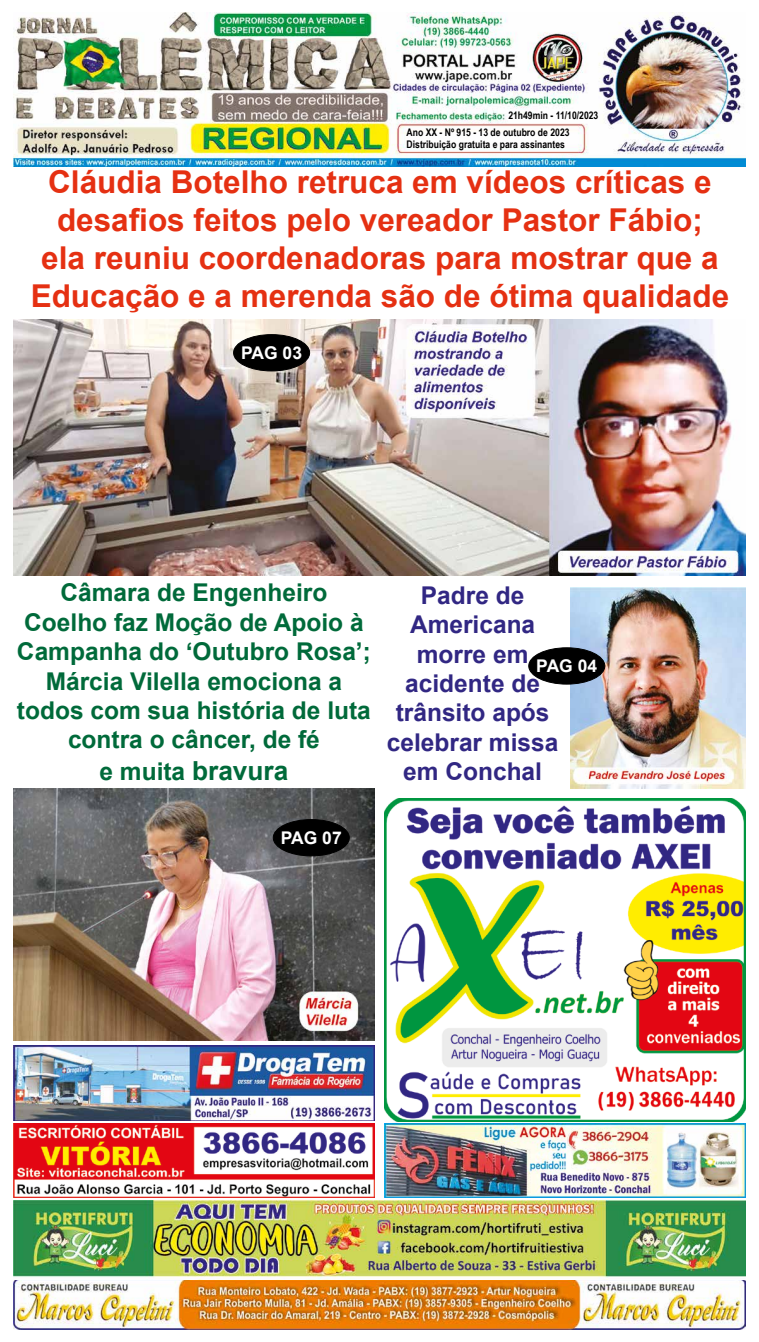
<style>
.page{position:relative;width:759px;height:1342px;background:#fff}
.page>*{position:absolute;margin:0;border:0;box-sizing:border-box;transform-origin:0 0}
.t1{font:700 31.5px/37.8px "Arial";color:#e53012;text-align:center}
.t2{font:700 26.25px "Arial";color:#006a3a}
.t3{font:700 24.5px/29.4px "Arial";color:#006a3a;text-align:center}
.t4{font:700 24.5px/29.4px "Arial";color:#312783;text-align:center}
.t5{font:700 17.5px "Arial";color:#fff}
.t6{font:700 10.5px/16.6px "Arial Narrow";color:#000}
.s1{font-size:24.5px}
</style>
<div class="page">
<img style="left:14px;top:319px;width:731px;height:257px">
<img style="left:14px;top:13px;width:731px;height:154px">
<img style="left:14px;top:1201px;width:731px;height:128px">
<img style="left:14px;top:1123px;width:360px;height:74px">
<img style="left:14px;top:1045px;width:360px;height:76px">
<img style="left:385px;top:1123px;width:360px;height:74px">
<img style="left:385px;top:799px;width:360px;height:322px">
<img style="left:14px;top:788px;width:360px;height:252px">
<img style="left:570px;top:587px;width:175px;height:201px">
<div style="left:234px;top:335px;width:76px;height:36px;background:#000;border-radius:50%"></div>
<div style="left:233px;top:334px;width:77px;height:37px;border:1px solid #000;border-radius:50%"></div>
<div style="left:273px;top:819px;width:76px;height:37px;background:#000;border-radius:50%"></div>
<div style="left:273px;top:819px;width:77px;height:37px;border:1px solid #000;border-radius:50%"></div>
<div style="left:529px;top:648px;width:76px;height:36px;background:#000;border-radius:50%"></div>
<div style="left:528px;top:647px;width:77px;height:37px;border:1px solid #000;border-radius:50%"></div>
<p class="t6" style="left:407px;top:107px;width:193px;text-indent:102px">21h49min - 11/10/2023<br>Ano XX - Nº 915 - 13 de outubro de 2023</p>
<p class="t6" style="left:407px;top:136px;width:160px">Distribuição gratuita e para assinantes</p>
<p class="t1" style="left:31px;top:164px;width:700px">Cláudia Botelho retruca em vídeos críticas e desafios feitos pelo vereador Pastor Fábio;<br>ela reuniu coordenadoras para mostrar que a Educação e a merenda são de ótima qualidade</p>
<p class="t5" style="left:241px;top:341px;width:62px">PAG 03</p>
<p class="t3" style="left:17px;top:578px;width:355px">Câmara de Engenheiro<br>Coelho faz Moção de Apoio à<br>Campanha do ‘Outubro Rosa’;<br>Márcia Vilella emociona a todos com sua história de luta contra o câncer, de fé</p>
<p class="t2" style="left:100px;top:752px;width:190px"><span class="s1">e muita</span> bravura</p>
<p class="t4" style="left:387px;top:581px;width:173px">Padre de<br>Americana morre em acidente de trânsito após celebrar missa em Conchal</p>
<p class="t5" style="left:536px;top:654px;width:62px">PAG 04</p>
<p class="t5" style="left:281px;top:825px;width:62px">PAG 07</p>
</div>
